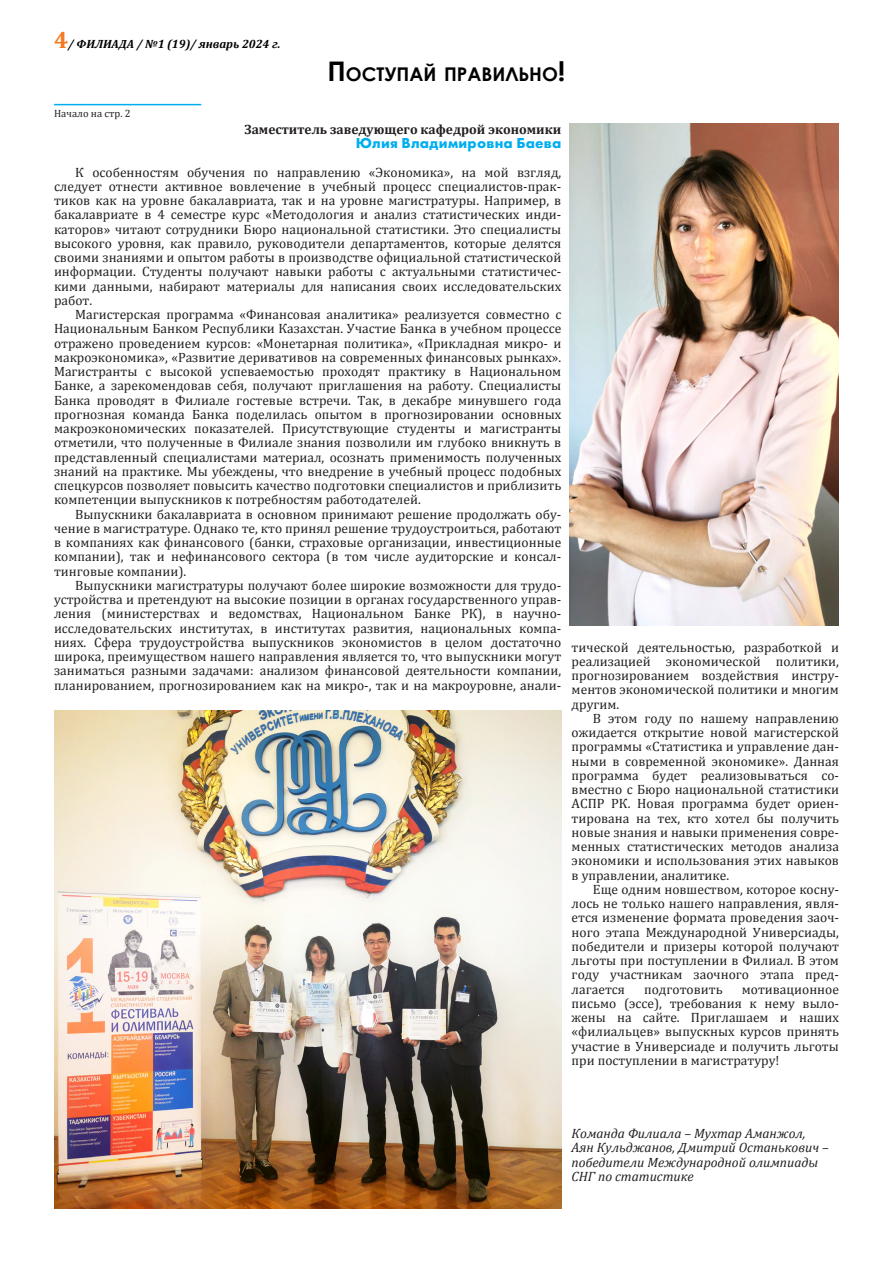
<style>
.page{position:relative;width:893px;height:1263px;background:#fff}
.page>*{position:absolute;margin:0;border:0;box-sizing:border-box;transform-origin:0 0}
.ЗАГОЛОВКИ{font:700 18.9px "Century Gothic";color:#000}
.осн__текст_уменьшен{font:700 15px "Futura PT";letter-spacing:.015em;color:#00aeef}
.осн__текст_уменьшен-2{font:13.5px/14.2px "Cambria";color:#231f20;text-align:justify}
.подпись_цитаты{font:italic 13.5px/14.2px "Cambria";color:#231f20}
.осн__текст_уменьшен-3{font:700 13.5px "Cambria";color:#231f20}
.t1{font:italic 700 12px "Cambria";color:#000}
.сноска_нач{font:10.5px "Cambria";color:#231f20}
.s1{font-style:normal;font-size:24px;color:#f47921}
.s2{font-size:27px}
</style>
<div class="page">
<img style="left:570px;top:123px;width:269px;height:502px">
<hr style="left:54px;top:104px;width:147px;height:1px;background:#00aeef">
<img style="left:54px;top:711px;width:507px;height:498px">
<p class="t1" style="left:54px;top:36px;width:228px"><span class="s1">4</span>/ ФИЛИАДА / №1 (19)/ январь 2024 г.</p>
<p class="сноска_нач" style="left:54px;top:107px;width:78px">Начало на стр. 2</p>
<p class="ЗАГОЛОВКИ" style="left:328px;top:60px;width:239px"><span class="s2">П</span>оступай п равильно<span class="s2">!</span></p>
<p class="осн__текст_уменьшен-3" style="left:244px;top:120px;width:318px">Заместитель заведующего кафедрой экономики</p>
<p class="осн__текст_уменьшен" style="left:356px;top:133px;width:207px">Юлия Владимировна Баева</p>
<p class="осн__текст_уменьшен-2" style="left:54px;top:165px;width:509px;text-indent:21px">К особенностям обучения по направлению «Экономика», на мой взгляд, следует отнести активное вовлечение в учебный процесс специалистов-прак&shy;тиков как на уровне бакалавриата, так и на уровне магистратуры. Например, в бакалавриате в 4 семестре курс «Методология и анализ статистических инди&shy;каторов» читают сотрудники Бюро национальной статистики. Это специалисты высокого уровня, как правило, руководители департаментов, которые делятся своими знаниями и опытом работы в производстве официальной статистической информации. Студенты получают навыки работы с актуальными статистичес&shy;кими данными, набирают материалы для написания своих исследовательских работ.</p>
<p class="осн__текст_уменьшен-2" style="left:54px;top:307px;width:509px;text-indent:21px">Магистерская программа «Финансовая аналитика» реализуется совместно с Национальным Банком Республики Казахстан. Участие Банка в учебном процессе отражено проведением курсов: «Монетарная политика», «Прикладная микро- и макроэкономика», «Развитие деривативов на современных финансовых рынках».<br>Магистранты с высокой успеваемостью проходят практику в Национальном Банке, а зарекомендовав себя, получают приглашения на работу. Специалисты Банка проводят в Филиале гостевые встречи. Так, в декабре минувшего года прогнозная команда Банка поделилась опытом в прогнозировании основных макроэкономических показателей. Присутствующие студенты и магистранты отметили, что полученные в Филиале знания позволили им глубоко вникнуть в представленный специалистами материал, осознать применимость полученных знаний на практике. Мы убеждены, что внедрение в учебный процесс подобных спецкурсов позволяет повысить качество подготовки специалистов и приблизить компетенции выпускников к потребностям работодателей.</p>
<p class="осн__текст_уменьшен-2" style="left:54px;top:507px;width:509px;text-indent:21px">Выпускники бакалавриата в основном принимают решение продолжать обу&shy;чение в магистратуре. Однако те, кто принял решение трудоустроиться, работают в компаниях как финансового (банки, страховые организации, инвестиционные компании), так и нефинансового сектора (в том числе аудиторские и консал&shy;тинговые компании).</p>
<p class="осн__текст_уменьшен-2" style="left:54px;top:578px;width:509px;text-indent:21px">Выпускники магистратуры получают более широкие возможности для трудо&shy;устройства и претендуют на высокие позиции в органах государственного управ&shy;ления (министерствах и ведомствах, Национальном Банке РК), в научно&shy;исследовательских институтах, в институтах развития, национальных компа&shy;ниях. Сфера трудоустройства выпускников экономистов в целом достаточно широка, преимуществом нашего направления является то, что выпускники могут заниматься разными задачами: анализом финансовой деятельности компании, планированием, прогнозированием как на микро-, так и на макроуровне, анали-</p>
<p class="осн__текст_уменьшен-2" style="left:572px;top:640px;width:269px">тической деятельностью, разработкой и реализацией экономической политики, прогнозированием воздействия инстру&shy;ментов экономической политики и многим другим.</p>
<p class="осн__текст_уменьшен-2" style="left:572px;top:711px;width:269px;text-indent:21px">В этом году по нашему направлению ожидается открытие новой магистерской программы «Статистика и управление дан&shy;ными в современной экономике». Данная программа будет реализовываться со&shy;вместно с Бюро национальной статистики АСПР РК. Новая программа будет ориен&shy;тирована на тех, кто хотел бы получить новые знания и навыки применения совре&shy;менных статистических методов анализа экономики и использования этих навыков в управлении, аналитике.</p>
<p class="осн__текст_уменьшен-2" style="left:572px;top:882px;width:269px;text-indent:21px">Еще одним новшеством, которое косну&shy;лось не только нашего направления, явля&shy;ется изменение формата проведения заоч&shy;ного этапа Международной Универсиады, победители и призеры которой получают льготы при поступлении в Филиал. В этом году участникам заочного этапа пред&shy;лагается</p>
<p class="осн__текст_уменьшен-2" style="left:572px;top:982px;width:269px;text-indent:170px">мотивационное письмо (эссе), требования к нему выло&shy;жены на сайте. Приглашаем и наших «филиальцев» выпускных курсов принять участие в Универсиаде и получить льготы при поступлении в магистратуру!</p>
<p class="осн__текст_уменьшен-2" style="left:644px;top:982px;width:80px">подготовить</p>
<p class="подпись_цитаты" style="left:572px;top:1126px;width:259px">Команда Филиала – Мухтар Аманжол,<br>Аян Кульджанов, Дмитрий Останькович – победители Международной олимпиады<br>СНГ по статистике</p>
</div>
